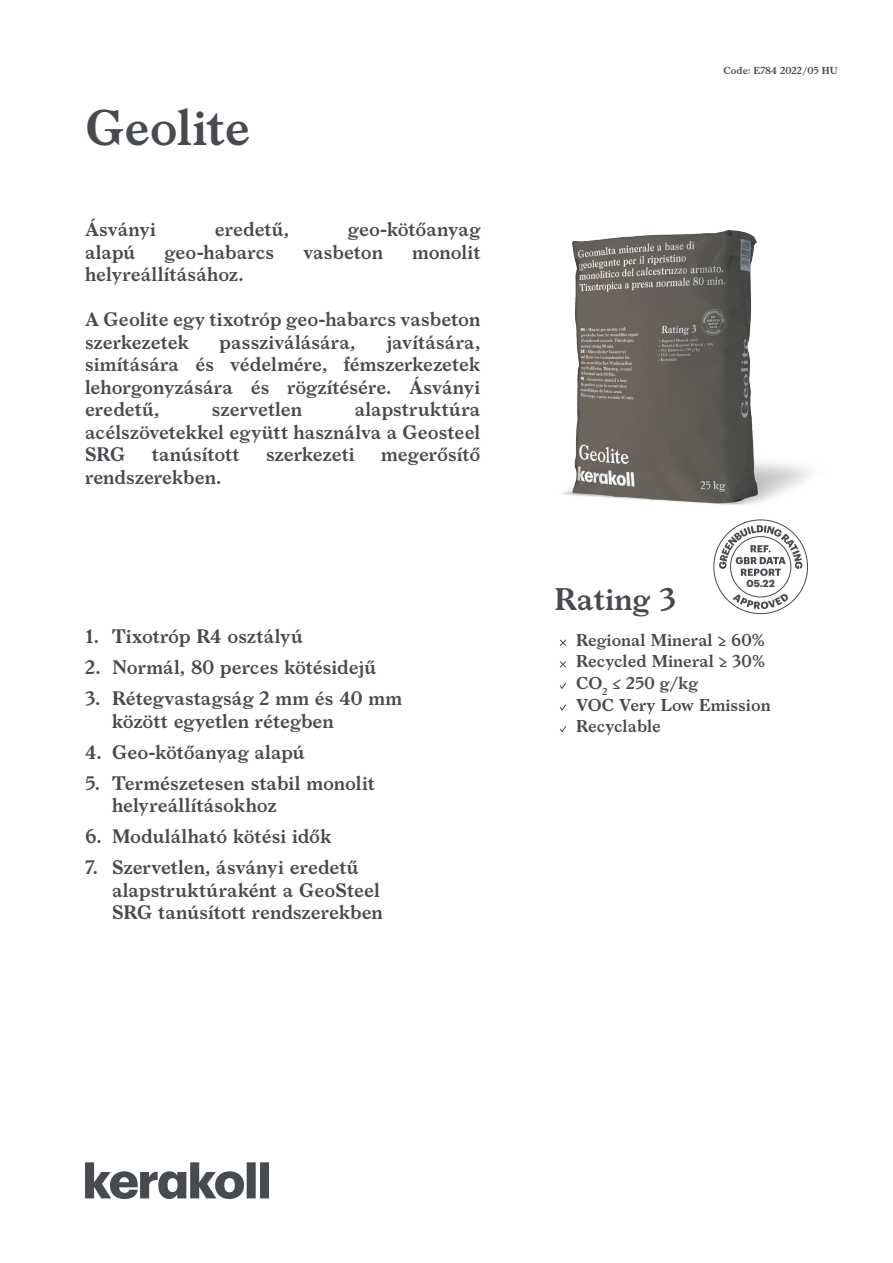
<style>
.page{position:relative;width:893px;height:1263px;background:#fff}
.page>*{position:absolute;margin:0;border:0;box-sizing:border-box;transform-origin:0 0}
.notag_cover_nome_pr{font:600 48px "Larish Neue";color:#474a4e}
.cover_eco{font:600 30px "Larish Neue";color:#474a4e}
.cover_descrizione_pr{font:600 18.75px/22.5px "Larish Neue";color:#474a4e}
.notag_cover_voci_ra{font:600 16.5px "Larish Neue";color:#474a4e}
.cover_datareport{font:700 10.05px "Graphik";color:#474a4e}
.t1{font:600 9.75px "Larish Neue";color:#474a4e}
</style>
<div class="page">
<svg style="left:713px;top:522px;width:95px;height:92px"></svg>
<svg style="left:85px;top:1162px;width:184px;height:37px"></svg>
<svg style="left:559px;top:639px;width:8px;height:7px"></svg>
<svg style="left:559px;top:661px;width:8px;height:7px"></svg>
<svg style="left:560px;top:682px;width:7px;height:7px"></svg>
<svg style="left:559px;top:704px;width:8px;height:7px"></svg>
<svg style="left:559px;top:726px;width:8px;height:7px"></svg>
<img style="left:561px;top:230px;width:249px;height:292px">
<p class="notag_cover_nome_pr" style="left:85px;top:91px;width:166px">Geolite</p>
<p class="cover_descrizione_pr" style="left:85px;top:217px;width:73px">Ásványi</p>
<p class="cover_descrizione_pr" style="left:215px;top:217px;width:76px">eredetű,</p>
<p class="cover_descrizione_pr" style="left:348px;top:217px;width:134px">geo-kötőanyag</p>
<p class="cover_descrizione_pr" style="left:85px;top:239px;width:52px">alapú</p>
<p class="cover_descrizione_pr" style="left:164px;top:239px;width:111px">geo-habarcs</p>
<p class="cover_descrizione_pr" style="left:303px;top:239px;width:81px">vasbeton</p>
<p class="cover_descrizione_pr" style="left:412px;top:239px;width:70px">monolit</p>
<p class="cover_descrizione_pr" style="left:85px;top:262px;width:160px">helyreállításához.</p>
<p class="cover_descrizione_pr" style="left:85px;top:307px;width:397px">A Geolite egy tixotróp geo-habarcs vasbeton szerkezetek</p>
<p class="cover_descrizione_pr" style="left:220px;top:329px;width:137px">passziválására,</p>
<p class="cover_descrizione_pr" style="left:85px;top:329px;width:397px;text-align:justify;text-indent:301px">javítására, simítására és védelmére, fémszerkezetek lehorgonyzására és rögzítésére. Ásványi eredetű,</p>
<p class="cover_descrizione_pr" style="left:85px;top:397px;width:397px;text-align:justify;text-indent:270px">alapstruktúra acélszövetekkel együtt használva a Geosteel SRG</p>
<p class="cover_descrizione_pr" style="left:212px;top:397px;width:92px">szervetlen</p>
<p class="cover_descrizione_pr" style="left:152px;top:442px;width:89px">tanúsított</p>
<p class="cover_descrizione_pr" style="left:266px;top:442px;width:90px">szerkezeti</p>
<p class="cover_descrizione_pr" style="left:381px;top:442px;width:101px">megerősítő</p>
<p class="cover_descrizione_pr" style="left:85px;top:464px;width:138px">rendszerekben.</p>
<p class="cover_descrizione_pr" style="left:85px;top:624px;width:219px">1. Tixotróp R4 osztályú</p>
<p class="cover_descrizione_pr" style="left:85px;top:655px;width:293px">2. Normál, 80 perces kötésidejű</p>
<p class="cover_descrizione_pr" style="left:112px;top:686px;width:292px;text-indent:-27px">3. Rétegvastagság 2 mm és 40 mm között egyetlen rétegben</p>
<p class="cover_descrizione_pr" style="left:85px;top:739px;width:221px">4. Geo-kötőanyag alapú</p>
<p class="cover_descrizione_pr" style="left:112px;top:770px;width:264px;text-indent:-27px">5. Természetesen stabil monolit helyreállításokhoz</p>
<p class="cover_descrizione_pr" style="left:85px;top:824px;width:248px">6. Modulálható kötési idők</p>
<p class="cover_descrizione_pr" style="left:112px;top:855px;width:272px;text-indent:-27px">7. Szervetlen, ásványi eredetű alapstruktúraként a GeoSteel<br>SRG tanúsított rendszerekben</p>
<p class="t1" style="left:723px;top:63px;width:116px">Code: E784 2022/05 HU</p>
<p class="cover_datareport" style="left:746px;top:575px;width:30px">05.22</p>
<p class="cover_eco" style="left:554px;top:576px;width:123px">Rating 3</p>
<p class="notag_cover_voci_ra" style="left:576px;top:627px;width:190px">Regional Mineral ≥ 60%</p>
<p class="notag_cover_voci_ra" style="left:576px;top:649px;width:190px">Recycled Mineral ≥ 30%</p>
<p class="notag_cover_voci_ra" style="left:576px;top:670px;width:124px">CO<sub>2</sub> ≤ 250 g/kg</p>
<p class="notag_cover_voci_ra" style="left:576px;top:692px;width:196px">VOC Very Low Emission</p>
<p class="notag_cover_voci_ra" style="left:576px;top:713px;width:86px">Recyclable</p>
</div>
